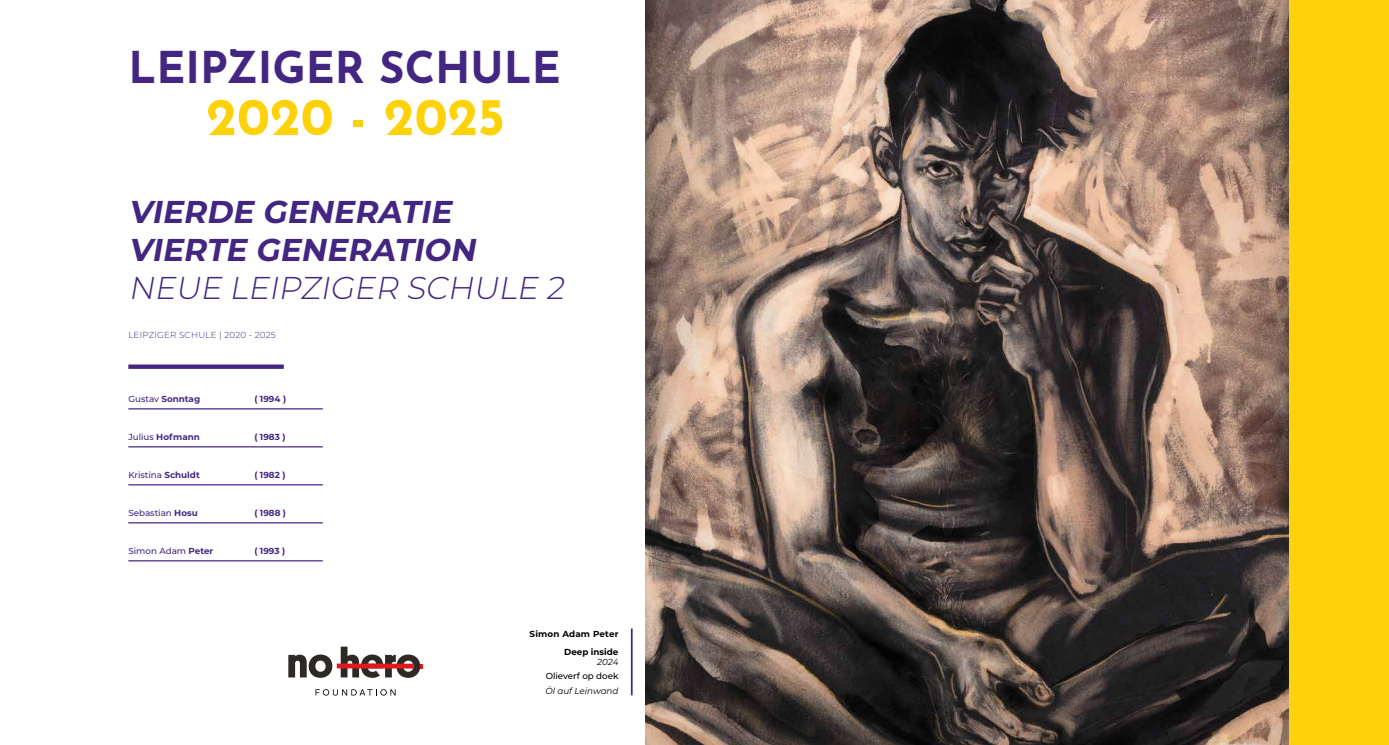
<style>
.page{position:relative;width:1389px;height:745px;background:#fff}
.page>*{position:absolute;margin:0;border:0;box-sizing:border-box;transform-origin:0 0}
.t1{font:700 52.5px "Josefin Sans";color:#fed20b}
.t2{font:700 43.75px "Josefin Sans";color:#432682}
.t3{font:italic 700 31.5px/37.8px "Montserrat";color:#432682}
.t4{font:italic 300 31.5px "Montserrat";color:#432682}
.t5{font:700 8.75px "Montserrat";color:#432682}
.t6{font:500 8.75px "Montserrat";color:#432682}
.t7{font:300 8.75px "Montserrat";letter-spacing:.02em;color:#432682}
.t8{font:700 8.75px/18.1px "Montserrat";letter-spacing:.01em;color:#000;text-align:right}
.t9{font:italic 8.75px "Montserrat";color:#000}
.t10{font:500 8.75px "Montserrat";color:#000}
.s1{font-weight:500}
.s2{font-weight:700}
</style>
<div class="page">
<hr style="left:631px;top:628px;width:2px;height:66px;background:#432682">
<img style="left:645px;top:0;width:645px;height:744px">
<div style="left:1290px;top:0;width:99px;height:744px;background:#fed20b"></div>
<svg style="left:288px;top:646px;width:135px;height:31px"></svg>
<svg style="left:316px;top:689px;width:80px;height:5px"></svg>
<svg style="left:128px;top:364px;width:156px;height:4px"></svg>
<hr style="left:128px;top:408px;width:195px;height:1px;background:#432682">
<hr style="left:128px;top:446px;width:195px;height:1px;background:#432682">
<hr style="left:128px;top:484px;width:195px;height:1px;background:#432682">
<hr style="left:128px;top:522px;width:195px;height:1px;background:#432682">
<hr style="left:128px;top:560px;width:195px;height:1px;background:#432682">
<h2 class="t2" style="left:128px;top:28px;width:434px">LEIPZIGER SCHULE</h2>
<h1 class="t1" style="left:206px;top:70px;width:300px">2020 - 2025</h1>
<h3 class="t3" style="left:128px;top:191px;width:356px">VIERDE GENERATIE<br>VIERTE GENERATION</h3>
<h3 class="t4" style="left:128px;top:266px;width:444px">NEUE LEIPZIGER SCHULE 2</h3>
<p class="t7" style="left:128px;top:328px;width:149px">LEIPZIGER SCHULE | 2020 - 2025</p>
<p class="t5" style="left:128px;top:392px;width:73px"><span class="s1">Gustav</span> Sonntag</p>
<p class="t5" style="left:254px;top:392px;width:33px">( 1994 )</p>
<p class="t5" style="left:128px;top:430px;width:73px"><span class="s1">Julius</span> Hofmann</p>
<p class="t5" style="left:254px;top:430px;width:33px">( 1983 )</p>
<p class="t6" style="left:128px;top:468px;width:73px">Kristina <span class="s2">Schuldt</span></p>
<p class="t5" style="left:254px;top:468px;width:33px">( 1982 )</p>
<p class="t6" style="left:128px;top:506px;width:71px">Sebastian <span class="s2">Hosu</span></p>
<p class="t5" style="left:254px;top:506px;width:33px">( 1988 )</p>
<p class="t6" style="left:128px;top:544px;width:86px">Simon Adam <span class="s2">Peter</span></p>
<p class="t5" style="left:254px;top:544px;width:32px">( 1993 )</p>
<p class="t8" style="left:530px;top:624px;width:90px">Simon Adam Peter<br>Deep inside</p>
<p class="t9" style="left:597px;top:655px;width:23px">2024</p>
<p class="t10" style="left:546px;top:669px;width:74px">Olieverf op doek</p>
<p class="t9" style="left:545px;top:684px;width:74px">Öl auf Leinwand</p>
</div>
